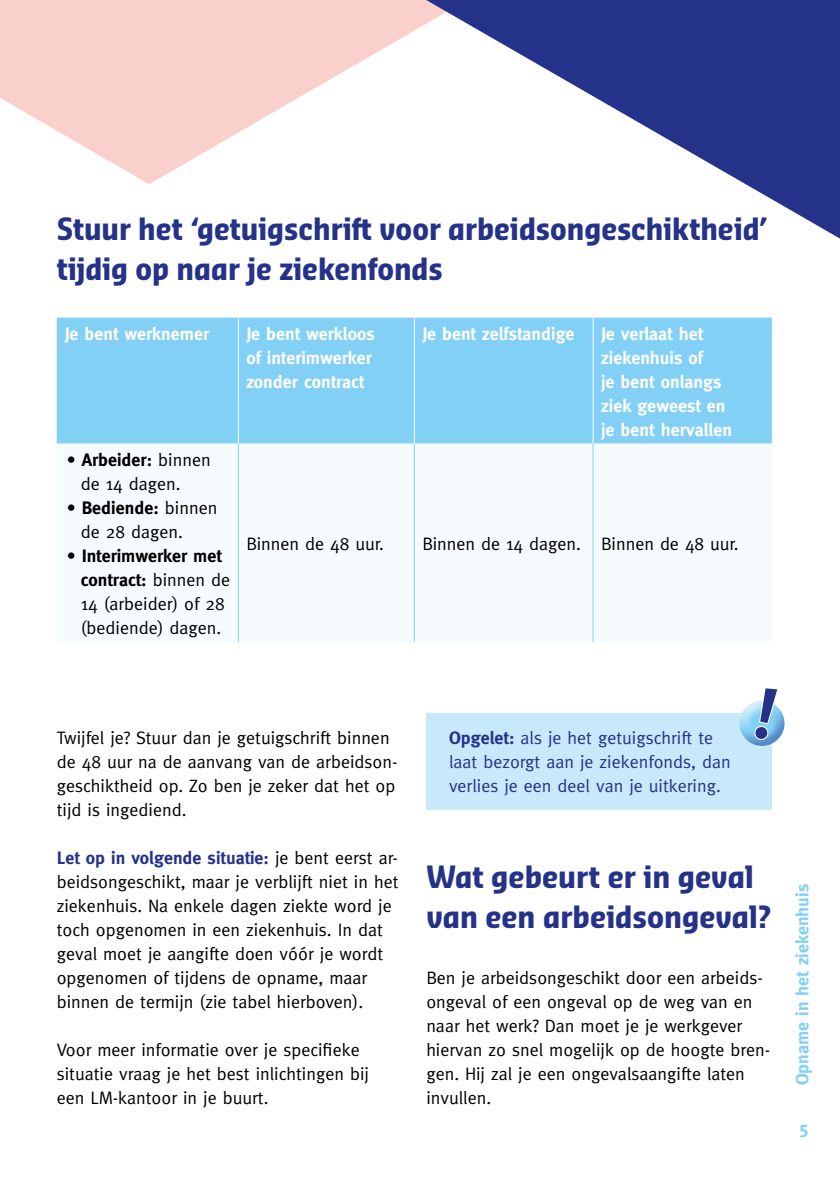
<style>
.page{position:relative;width:840px;height:1191px;background:#fff}
.page>*{position:absolute;margin:0;border:0;box-sizing:border-box;transform-origin:0 0}
.t1{font:700 30px/40px "Sansa Con Pro";color:#25328a}
.t2{font:18px/24px "Meta";color:#000}
.t3{font:700 18px/24px "Meta";color:#fff}
.t4{font:18px/24px "Meta";color:#25328a}
.t5{font:700 18px "Meta";color:#82d0f5}
.s1{font-weight:700}
.s2{font-weight:700;color:#25328a}
</style>
<div class="page">
<svg style="left:540px;top:0;width:299px;height:238px;fill:#25328a"></svg>
<svg style="left:0;top:0;width:540px;height:184px;fill:#fad0cd"></svg>
<div style="left:426px;top:713px;width:345px;height:96px;background:#c8e8fb"></div>
<div style="left:736px;top:706px;width:48px;height:41px;background:#25328a;opacity:.41"></div>
<div style="left:57px;top:317px;width:714px;height:126px;background:#82d0f5"></div>
<div style="left:57px;top:443px;width:714px;height:199px;background:#f5fbfe"></div>
<hr style="left:238px;top:317px;width:1px;height:126px;background:#fff">
<hr style="left:413px;top:317px;width:1px;height:126px;background:#fff">
<hr style="left:592px;top:317px;width:1px;height:126px;background:#fff">
<hr style="left:238px;top:443px;width:1px;height:199px;background:#82d0f5">
<hr style="left:413px;top:443px;width:1px;height:199px;background:#82d0f5">
<hr style="left:592px;top:443px;width:1px;height:199px;background:#82d0f5">
<svg style="left:752px;top:701px;width:27px;height:41px"></svg>
<h1 class="t1" style="left:57px;top:209px;width:711px">Stuur het ‘getuigschrift voor arbeidsongeschiktheid’ tijdig op naar je ziekenfonds</h1>
<p class="t3" style="left:65px;top:321px;width:146px">Je bent werknemer</p>
<p class="t3" style="left:246px;top:321px;width:130px">Je bent werkloos of interimwerker zonder contract</p>
<p class="t3" style="left:422px;top:321px;width:154px">Je bent zelfstandige</p>
<p class="t3" style="left:600px;top:321px;width:132px">Je verlaat het ziekenhuis of<br>je bent onlangs ziek geweest en je bent hervallen</p>
<p class="t2" style="left:81px;top:447px;width:131px;text-indent:-14px">• <span class="s1">Arbeider:</span> binnen de 14 dagen.</p>
<p class="t2" style="left:81px;top:495px;width:138px;text-indent:-14px">• <span class="s1">Bediende:</span> binnen de 28 dagen.</p>
<p class="t2" style="left:81px;top:543px;width:151px;text-indent:-14px">• <span class="s1">Interimwerker met contract:</span> binnen de<br>14 (arbeider) of 28 (bediende) dagen.</p>
<p class="t2" style="left:246px;top:531px;width:139px">Binnen de 48 uur.</p>
<p class="t2" style="left:422px;top:531px;width:318px">Binnen de 14 dagen. Binnen de 48 uur.</p>
<p class="t2" style="left:57px;top:726px;width:342px">Twijfel je? Stuur dan je getuigschrift binnen de 48 uur na de aanvang van de arbeidson&shy;geschiktheid op. Zo ben je zeker dat het op tijd is ingediend.</p>
<p class="t2" style="left:57px;top:846px;width:343px"><span class="s2">Let op in volgende situatie:</span> je bent eerst ar&shy;beidsongeschikt, maar je verblijft niet in het ziekenhuis. Na enkele dagen ziekte word je toch opgenomen in een ziekenhuis. In dat geval moet je aangifte doen vóór je wordt opgenomen of tijdens de opname, maar binnen de termijn (zie tabel hierboven).</p>
<p class="t2" style="left:57px;top:1037px;width:313px">Voor meer informatie over je specifieke situatie vraag je het best inlichtingen bij een LM-kantoor in je buurt.</p>
<p class="t4" style="left:449px;top:726px;width:265px"><span class="s1">Opgelet:</span> als je het getuigschrift te</p>
<p class="t4" style="left:449px;top:750px;width:283px">laat bezorgt aan je ziekenfonds, dan verlies je een deel van je uitkering.</p>
<h1 class="t1" style="left:426px;top:857px;width:346px">Wat gebeurt er in geval van een arbeidsongeval?</h1>
<p class="t2" style="left:426px;top:966px;width:345px">Ben je arbeidsongeschikt door een arbeids&shy;ongeval of een ongeval op de weg van en naar het werk? Dan moet je je werkgever hiervan zo snel mogelijk op de hoogte bren&shy;gen. Hij zal je een ongevalsaangifte laten invullen.</p>
<p class="t5" style="left:791px;top:1085px;width:203px;rotate:-90deg">Opname in het ziekenhuis</p>
<p class="t5" style="left:798px;top:1117px;width:11px">5</p>
</div>
